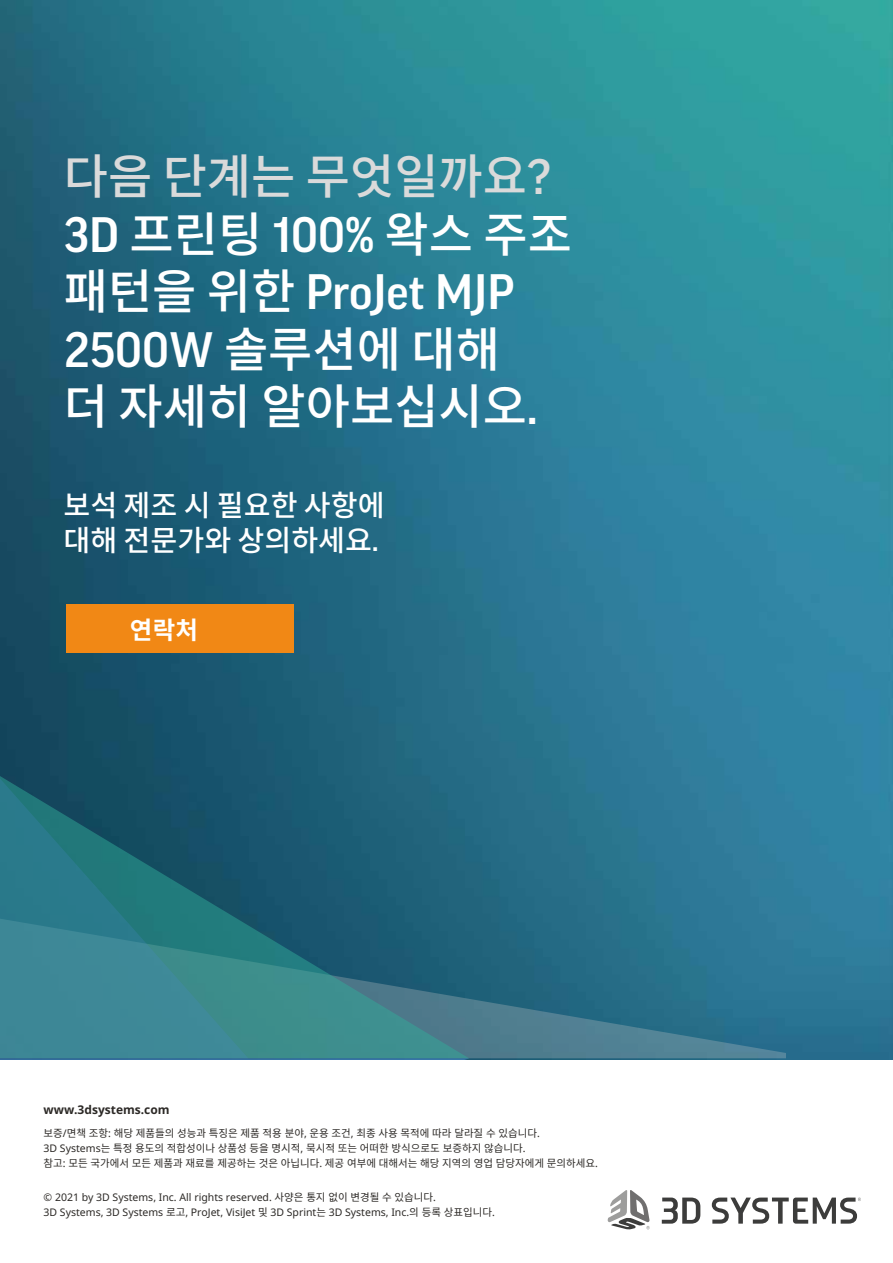
<style>
.page{position:relative;width:893px;height:1263px;background:#fff}
.page>*{position:absolute;margin:0;border:0;box-sizing:border-box;transform-origin:0 0}
.t1{font:500 48px/57.6px "Noto Sans CJ Kkr";color:#dadada}
.t2{font:500 48px/57.6px "Noto Sans CJ Kkr";color:#fff}
.t3{font:500 48px "Good Pro";color:#fff}
.t4{font:500 29.25px/35.1px "Noto Sans CJ Kkr";color:#fff}
.t5{font:700 24.45px "Noto Sans CJ Kkr";color:#fff}
.t6{font:700 12px "Noto Sans";color:#2c2926}
.t7{font:10.5px/15px "Noto Sans CJ Kkr";color:#2c2926}
.t8{font:10.5px/15px "Noto Sans";color:#2c2926}
.s1{font-family:"Good Pro"}
.s2{font-family:"Good Pro";color:#fff}
.s3{color:#fff}
.s4{font-family:"Noto Sans CJ Kkr"}
.s5{font-family:"Noto Sans"}
</style>
<div class="page">
<img style="left:0;top:0;width:893px;height:1060px">
<svg style="left:469px;top:847px;width:317px;height:211px"></svg>
<svg style="left:248px;top:750px;width:221px;height:308px"></svg>
<svg style="left:0;top:750px;width:248px;height:308px"></svg>
<svg style="left:0;top:1058px;width:469px;height:2px"></svg>
<div style="left:66px;top:605px;width:227px;height:48px;background:#f18815"></div>
<svg style="left:662px;top:1197px;width:38px;height:26px"></svg>
<svg style="left:712px;top:1197px;width:149px;height:26px"></svg>
<svg style="left:608px;top:1190px;width:42px;height:39px"></svg>
<h1 class="t1" style="left:64px;top:149px;width:510px">다음 단계는 무엇일까요<span class="s1">?<br></span><span class="s2">3D</span> <span class="s3">프린팅</span> <span class="s2">100%</span> <span class="s3">왁스 주조</span></h1>
<h1 class="t3" style="left:64px;top:265px;width:452px"><span class="s4">패턴을 위한</span> ProJet MJP</h1>
<h1 class="t2" style="left:64px;top:321px;width:475px"><span class="s1">2500W</span> 솔루션에 대해 더 자세히 알아보십시오<span class="s1">.</span></h1>
<h2 class="t4" style="left:63px;top:488px;width:323px">보석 제조 시 필요한 사항에 대해 전문가와 상의하세요<span class="s1">.</span></h2>
<h3 class="t5" style="left:130px;top:616px;width:70px">연락처</h3>
<p class="t6" style="left:44px;top:1101px;width:128px">www.3dsystems.com</p>
<p class="t7" style="left:44px;top:1125px;width:556px">보증<span class="s5">/</span>면책 조항<span class="s5">:</span> 해당 제품들의 성능과 특징은 제품 적용 분야<span class="s5">,</span> 운용 조건<span class="s5">,</span> 최종 사용 목적에 따라 달라질 수 있습니다<span class="s5">.<br>3D Systems</span>는 특정 용도의 적합성이나 상품성 등을 명시적<span class="s5">,</span> 묵시적 또는 어떠한 방식으로도 보증하지 않습니다<span class="s5">.<br></span>참고<span class="s5">:</span> 모든 국가에서 모든 제품과 재료를 제공하는 것은 아닙니다<span class="s5">.</span> 제공 여부에 대해서는 해당 지역의 영업 담당자에게 문의하세요<span class="s5">.</span></p>
<p class="t8" style="left:44px;top:1189px;width:453px">© 2021 by 3D Systems, Inc. All rights reserved. <span class="s4">사양은 통지 없이 변경될 수 있습니다</span>.<br>3D Systems, 3D Systems <span class="s4">로고</span>, ProJet, VisiJet <span class="s4">및</span> 3D Sprint<span class="s4">는</span> 3D Systems, Inc.<span class="s4">의 등록 상표입니다</span>.</p>
</div>
